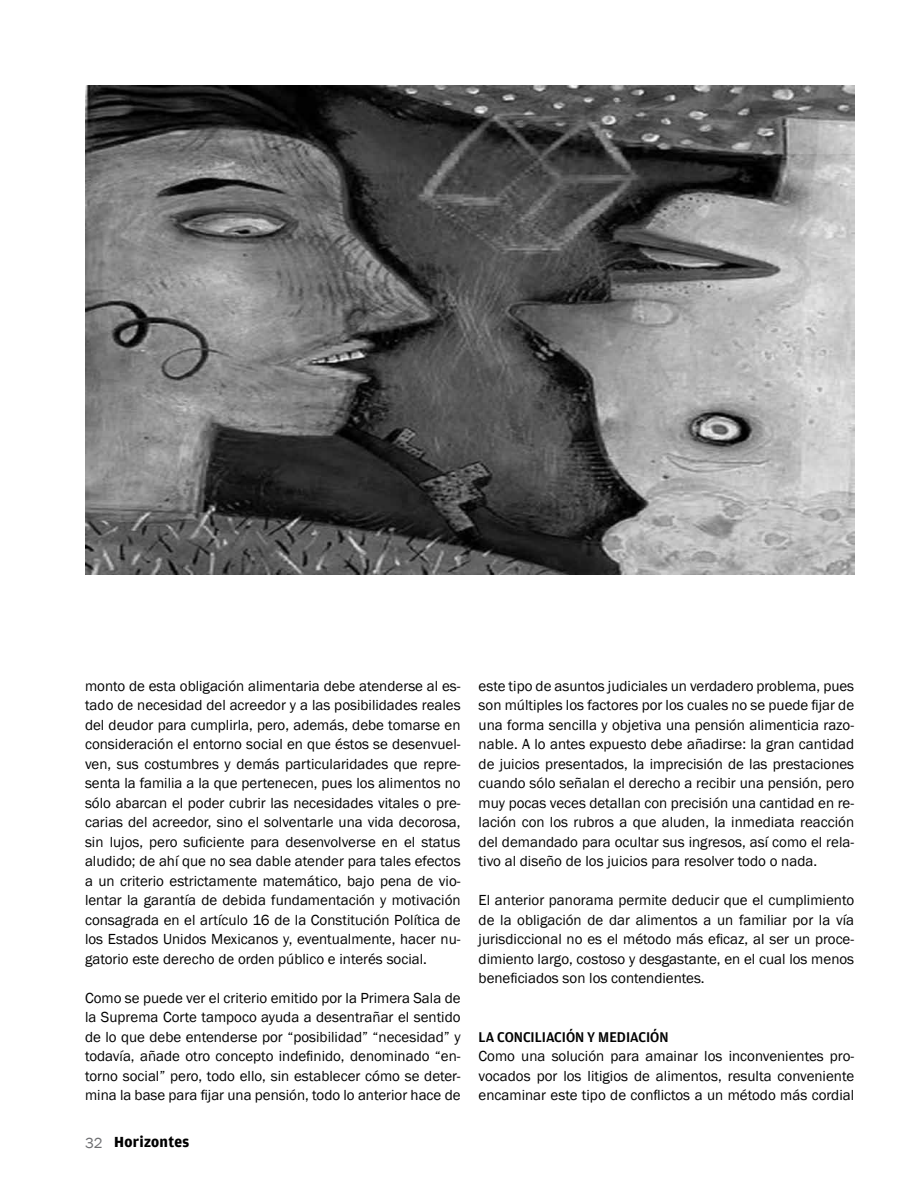
<style>
.page{position:relative;width:918px;height:1188px;background:#fff}
.page>*{position:absolute;margin:0;border:0;box-sizing:border-box;transform-origin:0 0}
.t1{font:700 15.45px "Amplitude";letter-spacing:.02em;color:#000}
.t2{font:15px/19.5px "Franklin Gothic";color:#000;text-align:justify}
.t3{font:500 15px "Amplitude";color:#000}
.t4{font:15px "Franklin Gothic";color:#6d6e71}
</style>
<div class="page">
<img style="left:85px;top:85px;width:769px;height:489px">
<p class="t2" style="left:85px;top:676px;width:377px">monto de esta obligación alimentaria debe atenderse al es&shy;tado de necesidad del acreedor y a las posibilidades reales del deudor para cumplirla, pero, además, debe tomarse en consideración el entorno social en que éstos se desenvuel&shy;ven, sus costumbres y demás particularidades que repre&shy;senta la familia a la que pertenecen, pues los alimentos no sólo abarcan el poder cubrir las necesidades vitales o pre&shy;carias del acreedor, sino el solventarle una vida decorosa, sin lujos, pero suficiente para desenvolverse en el status aludido; de ahí que no sea dable atender para tales efectos a un criterio estrictamente matemático, bajo pena de vio&shy;lentar la garantía de debida fundamentación y motivación consagrada en el artículo 16 de la Constitución Política de los Estados Unidos Mexicanos y, eventualmente, hacer nu&shy;gatorio este derecho de orden público e interés social.</p>
<p class="t2" style="left:85px;top:988px;width:377px">Como se puede ver el criterio emitido por la Primera Sala de la Suprema Corte tampoco ayuda a desentrañar el sentido de lo que debe entenderse por “posibilidad” “necesidad” y todavía, añade otro concepto indefinido, denominado “en&shy;torno social” pero, todo ello, sin establecer cómo se deter&shy;mina la base para fijar una pensión, todo lo anterior hace de</p>
<p class="t4" style="left:85px;top:1134px;width:19px">32</p>
<p class="t1" style="left:114px;top:1133px;width:77px">Horizontes</p>
<p class="t2" style="left:479px;top:676px;width:377px">este tipo de asuntos judiciales un verdadero problema, pues son múltiples los factores por los cuales no se puede fijar de una forma sencilla y objetiva una pensión alimenticia razo&shy;nable. A lo antes expuesto debe añadirse: la gran cantidad de juicios presentados, la imprecisión de las prestaciones cuando sólo señalan el derecho a recibir una pensión, pero muy pocas veces detallan con precisión una cantidad en re&shy;lación con los rubros a que aluden, la inmediata reacción del demandado para ocultar sus ingresos, así como el rela&shy;tivo al diseño de los juicios para resolver todo o nada.</p>
<p class="t2" style="left:479px;top:891px;width:377px">El anterior panorama permite deducir que el cumplimiento de la obligación de dar alimentos a un familiar por la vía jurisdiccional no es el método más eficaz, al ser un proce&shy;dimiento largo, costoso y desgastante, en el cual los menos beneficiados son los contendientes.</p>
<p class="t3" style="left:479px;top:1028px;width:191px">LA CONCILIACIÓN Y MEDIACIÓN</p>
<p class="t2" style="left:479px;top:1047px;width:377px">Como una solución para amainar los inconvenientes pro&shy;vocados por los litigios de alimentos, resulta conveniente encaminar este tipo de conflictos a un método más cordial</p>
</div>
